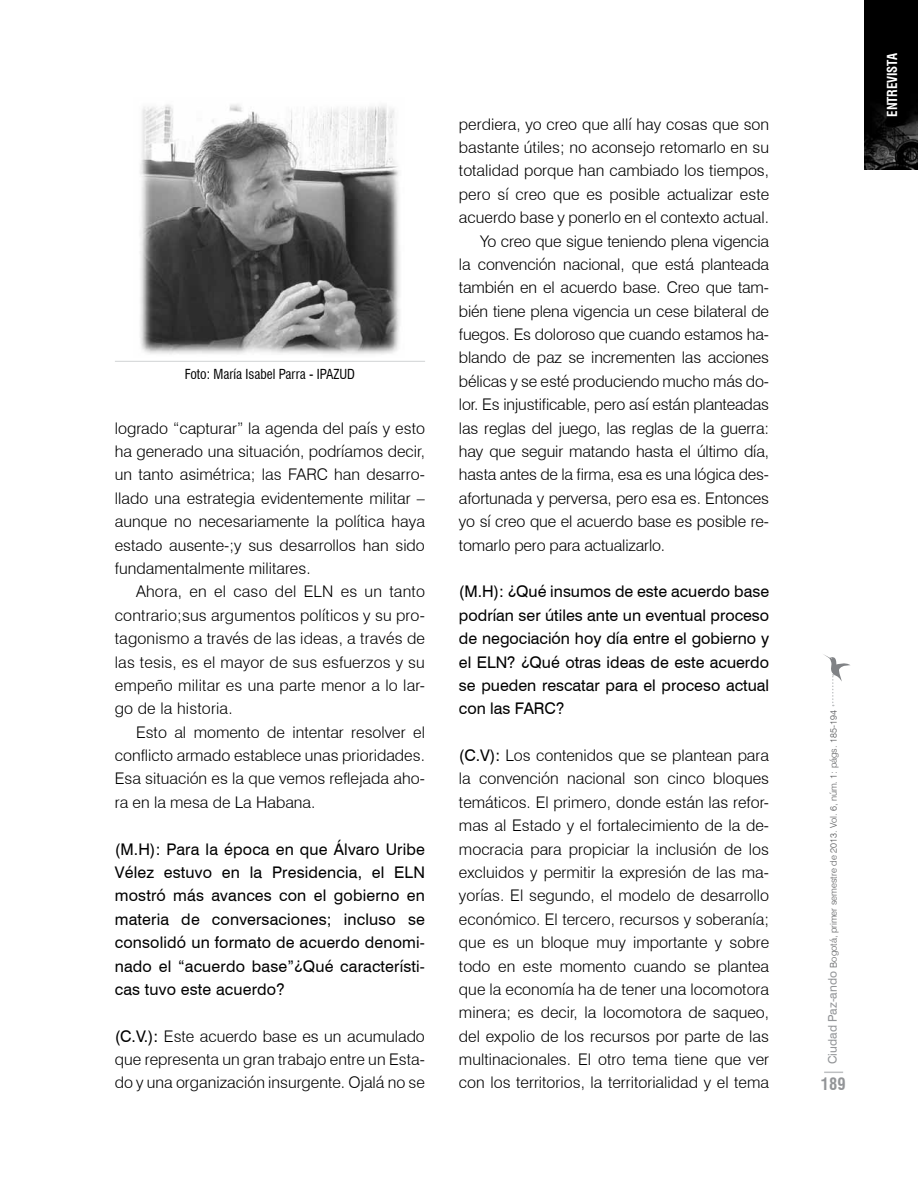
<style>
.page{position:relative;width:918px;height:1188px;background:#fff}
.page>*{position:absolute;margin:0;border:0;box-sizing:border-box;transform-origin:0 0}
.t1{font:700 condensed 16.5px "Swiss 721 BT";color:#939598}
.t2{font:300 16.05px/23.4px "Swiss 721 BT";letter-spacing:-.01em;color:#000;text-align:justify}
.t3{font:16.05px/23.4px "Swiss 721 BT";letter-spacing:.005em;color:#000;text-align:justify}
.t4{font:condensed 13.5px "Swiss 721 BT";color:#000}
.t5{font:700 condensed 13.5px "Swiss 721 BT";letter-spacing:-.01em;color:#fff;scale:.96 1}
.t6{font:300 9.3px "Swiss 721 BT";color:#58595b}
.s1{font-weight:400}
.s2{font-weight:400;font-size:12px;color:#939598}
</style>
<div class="page">
<img style="left:864px;top:0;width:54px;height:170px">
<svg style="left:823px;top:654px;width:28px;height:52px"></svg>
<svg style="left:824px;top:1072px;width:19px;height:1px"></svg>
<img style="left:140px;top:104px;width:260px;height:251px">
<hr style="left:115px;top:361px;width:310px;height:1px;background:#d1d3d4">
<p class="t4" style="left:185px;top:366px;width:172px">Foto: María Isabel Parra - IPAZUD</p>
<p class="t2" style="left:115px;top:416px;width:312px">logrado “capturar” la agenda del país y esto ha generado una situación, podríamos decir, un tanto asimétrica; las FARC han desarro&shy;llado una estrategia evidentemente militar – aunque no necesariamente la política haya estado ausente-;y sus desarrollos han sido fundamentalmente militares.</p>
<p class="t2" style="left:115px;top:580px;width:312px;text-indent:21px">Ahora, en el caso del ELN es un tanto contrario;sus argumentos políticos y su pro&shy;tagonismo a través de las ideas, a través de las tesis, es el mayor de sus esfuerzos y su empeño militar es una parte menor a lo lar&shy;go de la historia.</p>
<p class="t2" style="left:115px;top:720px;width:312px;text-indent:21px">Esto al momento de intentar resolver el conflicto armado establece unas prioridades.<br>Esa situación es la que vemos reflejada aho&shy;ra en la mesa de La Habana.</p>
<p class="t3" style="left:115px;top:837px;width:312px">(M.H): Para la época en que Álvaro Uribe Vélez estuvo en la Presidencia, el ELN mostró más avances con el gobierno en materia de conversaciones; incluso se consolidó un formato de acuerdo denomi&shy;nado el “acuerdo base”¿Qué característi&shy;cas tuvo este acuerdo?</p>
<p class="t2" style="left:115px;top:1024px;width:312px"><span class="s1">(C.V.):</span> Este acuerdo base es un acumulado que representa un gran trabajo entre un Esta&shy;do y una organización insurgente. Ojalá no se</p>
<p class="t2" style="left:459px;top:112px;width:312px">perdiera, yo creo que allí hay cosas que son</p>
<p class="t2" style="left:459px;top:136px;width:312px">bastante útiles; no aconsejo retomarlo en su</p>
<p class="t2" style="left:459px;top:159px;width:312px">totalidad porque han cambiado los tiempos,</p>
<p class="t2" style="left:459px;top:182px;width:312px">pero sí creo que es posible actualizar este</p>
<p class="t2" style="left:459px;top:206px;width:312px">acuerdo base y ponerlo en el contexto actual.</p>
<p class="t2" style="left:480px;top:229px;width:290px">Yo creo que sigue teniendo plena vigencia</p>
<p class="t2" style="left:459px;top:252px;width:312px">la convención nacional, que está planteada</p>
<p class="t2" style="left:459px;top:276px;width:312px">también en el acuerdo base. Creo que tam-</p>
<p class="t2" style="left:459px;top:299px;width:312px">bién tiene plena vigencia un cese bilateral de</p>
<p class="t2" style="left:459px;top:323px;width:312px">fuegos. Es doloroso que cuando estamos ha-</p>
<p class="t2" style="left:459px;top:346px;width:312px">blando de paz se incrementen las acciones</p>
<p class="t2" style="left:459px;top:369px;width:312px">bélicas y se esté produciendo mucho más do-</p>
<p class="t2" style="left:459px;top:393px;width:312px">lor. Es injustificable, pero así están planteadas</p>
<p class="t2" style="left:459px;top:416px;width:312px">las reglas del juego, las reglas de la guerra:</p>
<p class="t2" style="left:459px;top:440px;width:312px">hay que seguir matando hasta el último día,</p>
<p class="t2" style="left:459px;top:463px;width:312px">hasta antes de la firma, esa es una lógica des-</p>
<p class="t2" style="left:459px;top:486px;width:312px">afortunada y perversa, pero esa es. Entonces</p>
<p class="t2" style="left:459px;top:510px;width:312px">yo sí creo que el acuerdo base es posible re-</p>
<p class="t2" style="left:459px;top:533px;width:208px">tomarlo pero para actualizarlo.</p>
<p class="t3" style="left:459px;top:580px;width:312px">(M.H): ¿Qué insumos de este acuerdo base podrían ser útiles ante un eventual proceso de negociación hoy día entre el gobierno y el ELN? ¿Qué otras ideas de este acuerdo se pueden rescatar para el proceso actual con las FARC?</p>
<p class="t2" style="left:459px;top:744px;width:312px"><span class="s1">(C.V):</span> Los contenidos que se plantean para la convención nacional son cinco bloques temáticos. El primero, donde están las refor&shy;mas al Estado y el fortalecimiento de la de&shy;mocracia para propiciar la inclusión de los excluidos y permitir la expresión de las ma&shy;yorías. El segundo, el modelo de desarrollo económico. El tercero, recursos y soberanía; que es un bloque muy importante y sobre todo en este momento cuando se plantea que la economía ha de tener una locomotora minera; es decir, la locomotora de saqueo, del expolio de los recursos por parte de las multinacionales. El otro tema tiene que ver con los territorios, la territorialidad y el tema</p>
<p class="t5" style="left:884px;top:117px;width:68px;rotate:-90deg">entrevista</p>
<p class="t5" style="left:884px;top:112px;width:58px;rotate:-90deg">EDITORIAL</p>
<p class="t6" style="left:828px;top:1064px;width:355px;rotate:-90deg"><span class="s2">Ciudad Paz-ando</span> Bogotá, primer semestre de 2013. Vol. 6, núm. 1: págs. 185-194</p>
<p class="t1" style="left:821px;top:1074px;width:26px">189</p>
</div>
